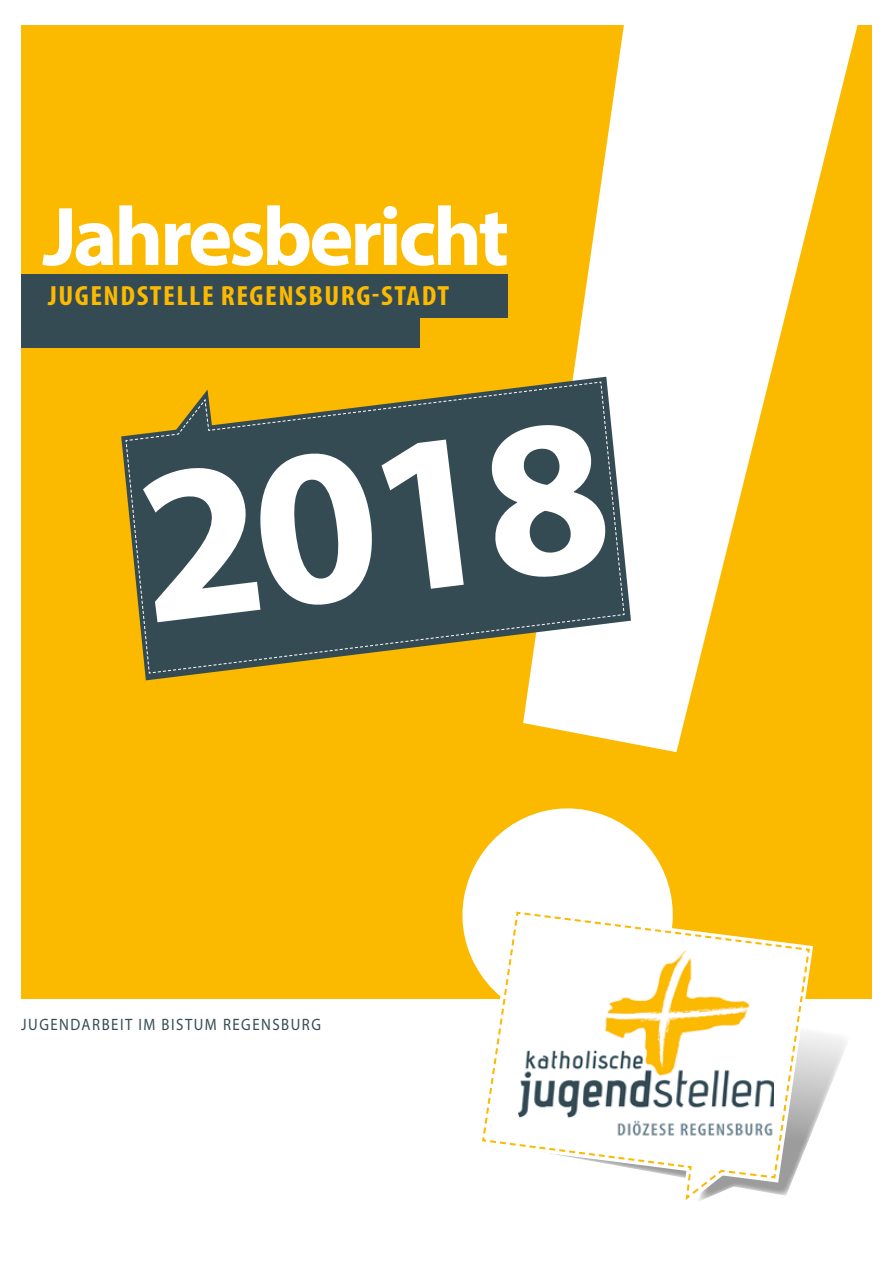
<style>
.page{position:relative;width:893px;height:1263px;background:#fff}
.page>*{position:absolute;margin:0;border:0;box-sizing:border-box;transform-origin:0 0}
.t1{font:700 225px "Myriad Pro";color:#fff}
.t2{font:700 84px "Myriad Pro";letter-spacing:-.04em;color:#fff}
.t3{font:700 condensed 27.9px "Myriad Pro";letter-spacing:.05em;color:#fbba00;scale:1.07 1}
.t4{font:16.5px "Myriad Pro";letter-spacing:.1em;color:#354b54;scale:.9 1}
</style>
<div class="page">
<div style="left:21px;top:26px;width:851px;height:973px;background:#fbba00"></div>
<svg style="left:462px;top:26px;width:396px;height:944px"></svg>
<svg style="left:121px;top:377px;width:510px;height:303px"></svg>
<svg style="left:125px;top:381px;width:500px;height:293px;background:#5a624f"></svg>
<div style="left:21px;top:274px;width:486px;height:44px;background:#354b54"></div>
<div style="left:21px;top:302px;width:399px;height:46px;background:#354b54"></div>
<svg style="left:813px;top:1033px;width:33px;height:96px"></svg>
<svg style="left:478px;top:908px;width:335px;height:226px;fill:#fff"></svg>
<svg style="left:481px;top:910px;width:330px;height:291px"></svg>
<img style="left:518px;top:951px;width:255px;height:191px">
<h2 class="t2" style="left:43px;top:182px;width:468px">Jahresbericht</h2>
<h3 class="t3" style="left:48px;top:279px;width:376px">JUGENDSTELLE REGENSBURG-STADT</h3>
<h1 class="t1" style="left:121px;top:403px;width:474px;rotate:-7deg">2018</h1>
<p class="t4" style="left:21px;top:1014px;width:334px">JUGENDARBEIT IM BISTUM REGENSBURG</p>
</div>
